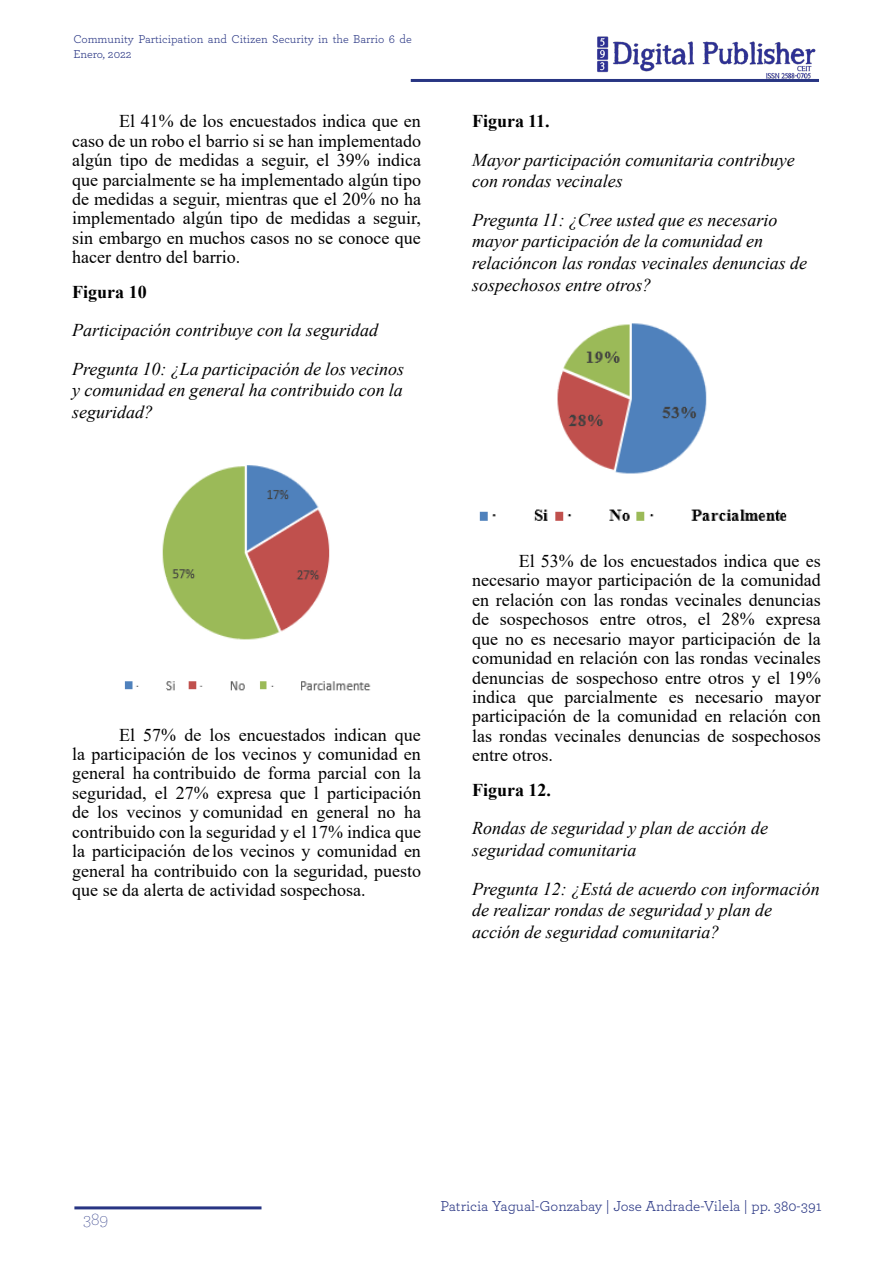
<style>
.page{position:relative;width:893px;height:1263px;background:#fff}
.page>*{position:absolute;margin:0;border:0;box-sizing:border-box;transform-origin:0 0}
.t1{font:18px/19.4px "Times New Roman";color:#000;text-align:justify}
.t2{font:italic 18px/21.6px "Times New Roman";color:#000}
.t3{font:700 18px "Times New Roman";color:#000}
.t4{font:200 18px "Archer";color:#283583}
.t5{font:15px "Archer";color:#283583}
.t6{font:12px/14.4px "Archer";color:#283583}
</style>
<div class="page">
<hr style="left:411px;top:79px;width:408px;height:3px;background:#283583">
<img style="left:597px;top:36px;width:219px;height:43px">
<hr style="left:74px;top:1206px;width:187px;height:3px;background:#283583">
<img style="left:124px;top:465px;width:247px;height:226px">
<img style="left:479px;top:323px;width:308px;height:198px">
<p class="t6" style="left:73px;top:32px;width:340px">Community Participation and Citizen Security in the Barrio 6 de<br>Enero, 2022</p>
<p class="t1" style="left:72px;top:111px;width:350px;text-indent:47px">El 41% de los encuestados indica que en caso de un robo el barrio si se han implementado algún tipo de medidas a seguir, el 39% indica que parcialmente se ha implementado algún tipo de medidas a seguir, mientras que el 20% no ha implementado algún tipo de medidas a seguir, sin embargo en muchos casos no se conoce que hacer dentro del barrio.</p>
<p class="t3" style="left:72px;top:279px;width:76px">Figura 10</p>
<p class="t2" style="left:72px;top:310px;width:333px;line-height:38.5px">Participación contribuye con la seguridad<br>Pregunta 10: ¿La participación de los vecinos</p>
<p class="t2" style="left:72px;top:379px;width:332px">y comunidad en general ha contribuido con la seguridad?</p>
<p class="t3" style="left:472px;top:108px;width:79px">Figura 11.</p>
<p class="t2" style="left:472px;top:148px;width:324px">Mayor participación comunitaria contribuye con rondas vecinales</p>
<p class="t2" style="left:472px;top:209px;width:337px">Pregunta 11: ¿Cree usted que es necesario mayor participación de la comunidad en relación con las rondas vecinales denuncias de sospechosos entre otros?</p>
<p class="t1" style="left:72px;top:724px;width:350px;text-indent:47px">El 57% de los encuestados indican que la participación de los vecinos y comunidad en general ha contribuido de forma parcial con la seguridad, el 27% expresa que l participación de los vecinos y comunidad en general no ha contribuido con la seguridad y el 17% indica que la participación de los vecinos y comunidad en general ha contribuido con la seguridad, puesto que se da alerta de actividad sospechosa.</p>
<p class="t1" style="left:472px;top:551px;width:350px;text-indent:47px">El 53% de los encuestados indica que es necesario mayor participación de la comunidad en relación con las rondas vecinales denuncias de sospechosos entre otros, el 28% expresa que no es necesario mayor participación de la comunidad en relación con las rondas vecinales denuncias de sospechoso entre otros y el 19% indica que parcialmente es necesario mayor participación de la comunidad en relación con las rondas vecinales denuncias de sospechosos entre otros.</p>
<p class="t3" style="left:472px;top:777px;width:80px">Figura 12.</p>
<p class="t2" style="left:472px;top:817px;width:298px">Rondas de seguridad y plan de acción de seguridad comunitaria</p>
<p class="t2" style="left:472px;top:877px;width:349px">Pregunta 12: ¿Está de acuerdo con información de realizar rondas de seguridad y plan de acción de seguridad comunitaria?</p>
<p class="t4" style="left:83px;top:1208px;width:27px">389</p>
<p class="t5" style="left:440px;top:1195px;width:383px">Patricia Yagual-Gonzabay | Jose Andrade-Vilela | pp. 380-391</p>
</div>
